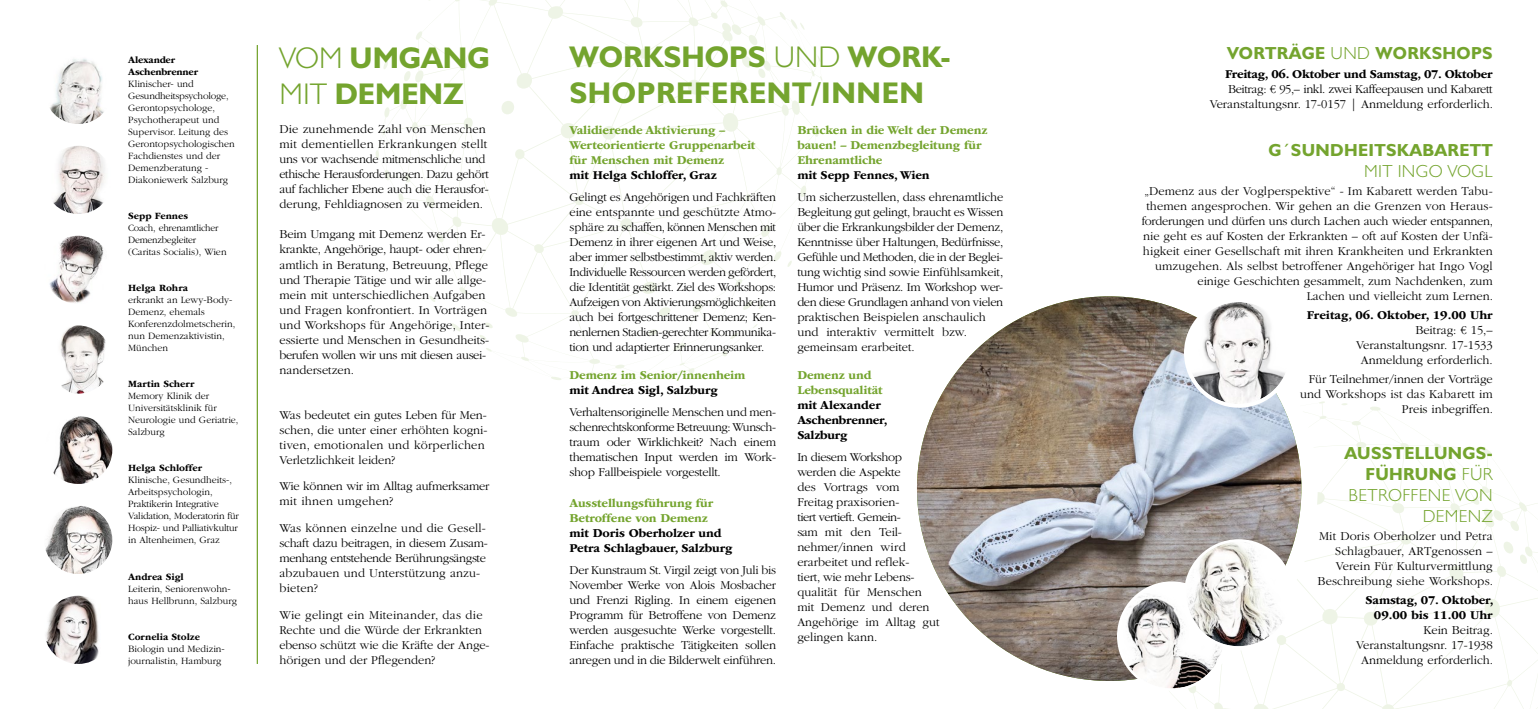
<style>
.page{position:relative;width:1538px;height:709px;background:#fff}
.page>*{position:absolute;margin:0;border:0;box-sizing:border-box;transform-origin:0 0}
.t1{font:700 30px/36px "Humanist 521";letter-spacing:.02em;color:#74a42e}
.t2{font:700 30px/36px "Humanist 521";color:#74a42e}
.t3{font:300 17.5px/21px "Humanist 521";letter-spacing:.02em;color:#74a42e;text-align:right}
.t4{font:700 17.5px "Humanist 521";letter-spacing:.02em;color:#74a42e}
.t5{font:300 12.5px/15px "ITC Garamond Std";color:#000;text-align:right}
.t6{font:300 12.5px/15px "ITC Garamond Std";letter-spacing:-.02em;color:#000}
.t7{font:700 12.5px/15px "ITC Garamond Std";letter-spacing:-.01em;color:#000}
.t8{font:700 12.5px/15px "ITC Garamond Std";letter-spacing:-.01em;color:#74a42e}
.t9{font:300 10px/12px "ITC Garamond Std";color:#000}
.t10{font:300 10px/12px "ITC Garamond Std";letter-spacing:-.02em;color:#000}
.t11{font:700 10px "ITC Garamond Std";color:#000}
.t12{font:700 10px/12px "ITC Garamond Std";letter-spacing:-.02em;color:#000}
.s1{font-weight:300}
.s2{font-weight:700}
</style>
<div class="page">
<svg style="left:1169px;top:401px;width:369px;height:308px"></svg>
<svg style="left:376px;top:0;width:446px;height:386px"></svg>
<img style="left:1200px;top:401px;width:101px;height:280px">
<div style="left:901px;top:280px;width:417px;height:417px;background:#fff;border-radius:50%"></div>
<img style="left:44px;top:56px;width:68px;height:68px;border-radius:34px">
<img style="left:44px;top:146px;width:68px;height:68px;border-radius:34px">
<img style="left:44px;top:236px;width:68px;height:68px;border-radius:34px">
<img style="left:44px;top:416px;width:68px;height:68px;border-radius:34px">
<img style="left:44px;top:595px;width:68px;height:69px;border-radius:34px">
<img style="left:60px;top:325px;width:46px;height:68px">
<img style="left:44px;top:506px;width:68px;height:68px;border-radius:34px">
<img style="left:917px;top:296px;width:384px;height:385px;border-radius:192px">
<div style="left:1186px;top:300px;width:105px;height:106px;background:#fff;border-radius:50%"></div>
<img style="left:1188px;top:302px;width:102px;height:102px;border-radius:51px">
<div style="left:1184px;top:298px;width:109px;height:110px;border:4px solid #fff;border-radius:50%"></div>
<img style="left:1119px;top:584px;width:105px;height:104px;border-radius:52px">
<img style="left:1186px;top:541px;width:105px;height:105px;border-radius:52px">
<div style="left:1184px;top:539px;width:109px;height:109px;border:2px solid #fff;border-radius:50%"></div>
<hr style="left:257px;top:45px;width:1px;height:619px;background:#74a42e">
<p class="t12" style="left:128px;top:54px;width:71px">Alexander<br>Aschenbrenner</p>
<p class="t9" style="left:128px;top:78px;width:108px">Klinischer- und<br>Gesundheitspsychologe,<br>Gerontopsychologe,<br>Psychotherapeut und<br>Supervisor. Leitung des<br>Gerontopsychologischen<br>Fachdienstes und der<br>Demenzberatung -<br>Diakoniewerk Salzburg</p>
<p class="t11" style="left:128px;top:210px;width:62px">Sepp Fennes</p>
<p class="t10" style="left:128px;top:222px;width:100px">Coach, ehrenamtlicher<br>Demenzbegleiter (Caritas Socialis), Wien</p>
<p class="t11" style="left:128px;top:282px;width:61px">Helga Rohra</p>
<p class="t9" style="left:128px;top:294px;width:109px">erkrankt an Lewy-Body-<br>Demenz, ehemals<br>Konferenzdolmetscherin, nun Demenzaktivistin,<br>München</p>
<p class="t11" style="left:128px;top:378px;width:68px">Martin Scherr</p>
<p class="t9" style="left:128px;top:390px;width:112px">Memory Klinik der<br>Universitätsklinik für<br>Neurologie und Geriatrie,<br>Salzburg</p>
<p class="t11" style="left:128px;top:462px;width:76px">Helga Schloffer</p>
<p class="t10" style="left:128px;top:474px;width:112px">Klinische, Gesundheits-,<br>Arbeitspsychologin,<br>Praktikerin Integrative<br>Validation, Moderatorin für<br>Hospiz- und Palliativkultur in Altenheimen, Graz</p>
<p class="t11" style="left:128px;top:570px;width:57px">Andrea Sigl</p>
<p class="t9" style="left:128px;top:582px;width:110px">Leiterin, Seniorenwohn&shy;haus Hellbrunn, Salzburg</p>
<p class="t11" style="left:128px;top:631px;width:73px">Cornelia Stolze</p>
<p class="t9" style="left:128px;top:642px;width:98px">Biologin und Medizin&shy;journalistin, Hamburg</p>
<h1 class="t2" style="left:279px;top:39px;width:212px"><span class="s1">VOM</span> UMGANG<br><span class="s1">MIT</span> DEMENZ</h1>
<p class="t6" style="left:279px;top:122px;width:211px">Die zunehmende Zahl von Menschen mit dementiellen Erkrankungen stellt uns vor wachsende mitmenschliche und ethische Herausforderungen. Dazu gehört auf fachlicher Ebene auch die Herausfor&shy;derung, Fehldiagnosen zu vermeiden.</p>
<p class="t5" style="left:279px;top:227px;width:211px;text-align:left">Beim Umgang mit Demenz werden Er&shy;krankte, Angehörige, haupt- oder ehren&shy;amtlich in Beratung, Betreuung, Pflege und Therapie Tätige und wir alle allge&shy;mein mit unterschiedlichen Aufgaben und Fragen konfrontiert. In Vorträgen und Workshops für Angehörige, Inter&shy;essierte und Menschen in Gesundheits&shy;berufen wollen wir uns mit diesen ausei&shy;nandersetzen.</p>
<p class="t5" style="left:279px;top:407px;width:209px;text-align:left">Was bedeutet ein gutes Leben für Men&shy;schen, die unter einer erhöhten kogni&shy;tiven, emotionalen und körperlichen Verletzlichkeit leiden?</p>
<p class="t6" style="left:279px;top:479px;width:211px">Wie können wir im Alltag aufmerksamer mit ihnen umgehen?</p>
<p class="t6" style="left:279px;top:521px;width:210px">Was können einzelne und die Gesell&shy;schaft dazu beitragen, in diesem Zusam&shy;menhang entstehende Berührungsängste abzubauen und Unterstützung anzu&shy;bieten?</p>
<p class="t5" style="left:279px;top:607px;width:212px;text-align:left">Wie gelingt ein Miteinander, das die Rechte und die Würde der Erkrankten ebenso schützt wie die Kräfte der Ange&shy;hörigen und der Pflegenden?</p>
<h1 class="t1" style="left:569px;top:38px;width:380px">WORKSHOPS <span class="s1">UND</span> WORK-<br>SHOPREFERENT/INNEN</h1>
<p class="t8" style="left:569px;top:123px;width:187px">Validierende Aktivierung –<br>Werteorientierte Gruppenarbeit für Menschen mit Demenz</p>
<p class="t7" style="left:569px;top:168px;width:149px">mit Helga Schloffer, Graz</p>
<p class="t5" style="left:569px;top:190px;width:208px;text-align:justify">Gelingt es Angehörigen und Fachkräften eine entspannte und geschützte Atmo&shy;sphäre zu schaffen, können Menschen mit Demenz in ihrer eigenen Art und Weise, aber immer selbstbestimmt, aktiv werden.<br>Individuelle Ressourcen werden gefördert, die Identität gestärkt. Ziel des Workshops:<br>Aufzeigen von Aktivierungsmöglichkeiten auch bei fortgeschrittener Demenz; Ken&shy;nenlernen Stadien--gerechter Kommunika&shy;tion und adaptierter Erinnerungsanker.</p>
<p class="t8" style="left:569px;top:367px;width:177px">Demenz im Senior/innenheim</p>
<p class="t7" style="left:569px;top:382px;width:150px">mit Andrea Sigl, Salzburg</p>
<p class="t5" style="left:569px;top:405px;width:208px;text-align:justify">Verhaltensoriginelle Menschen und men&shy;schenrechtskonforme Betreuung: Wunsch&shy;traum oder Wirklichkeit? Nach einem thematischen Input werden im Work&shy;shop Fallbeispiele vorgestellt.</p>
<p class="t8" style="left:569px;top:495px;width:145px">Ausstellungsführung für<br>Betroffene von Demenz</p>
<p class="t7" style="left:569px;top:525px;width:164px">mit Doris Oberholzer und<br>Petra Schlagbauer, Salzburg</p>
<p class="t5" style="left:569px;top:562px;width:208px;text-align:justify">Der Kunstraum St. Virgil zeigt von Juli bis November Werke von Alois Mosbacher und Frenzi Rigling. In einem eigenen Programm für Betroffene von Demenz werden ausgesuchte Werke vorgestellt.<br>Einfache praktische Tätigkeiten sollen anregen und in die Bilderwelt einführen.</p>
<p class="t8" style="left:797px;top:123px;width:192px">Brücken in die Welt der Demenz bauen! – Demenzbegleitung für<br>Ehrenamtliche</p>
<p class="t7" style="left:797px;top:168px;width:134px">mit Sepp Fennes, Wien</p>
<p class="t6" style="left:797px;top:190px;width:207px">Um sicherzustellen, dass ehrenamtliche Begleitung gut gelingt, braucht es Wissen über die Erkrankungsbilder der Demenz, Kenntnisse über Haltungen, Bedürfnisse, Gefühle und Methoden, die in der Beglei&shy;tung wichtig sind sowie Einfühlsamkeit, Humor und Präsenz. Im Workshop wer&shy;den diese Grundlagen anhand von vielen praktischen Beispielen anschaulich und interaktiv vermittelt bzw. gemeinsam erarbeitet.</p>
<p class="t8" style="left:797px;top:367px;width:87px">Demenz und<br>Lebensqualität</p>
<p class="t7" style="left:797px;top:397px;width:92px">mit Alexander<br>Aschenbrenner,<br>Salzburg</p>
<p class="t5" style="left:797px;top:450px;width:144px;text-align:left">In diesem Workshop werden die Aspekte<br>des Vortrags vom<br>Freitag praxisorien-<br>tiert vertieft. Gemein-<br>sam mit den Teil&shy;nehmer/innen wird erarbeitet und reflek-<br>tiert, wie mehr Lebens&shy;qualität für Menschen mit Demenz und deren<br>Angehörige im Alltag gut gelingen kann.</p>
<h2 class="t4" style="left:1227px;top:42px;width:267px">VORTRÄGE <span class="s1">UND</span> WORKSHOPS</h2>
<p class="t7" style="left:1225px;top:66px;width:269px">Freitag, 06. Oktober und Samstag, 07. Oktober</p>
<p class="t5" style="left:1210px;top:82px;width:285px">Beitrag: € 95,– inkl. zwei Kaffeepausen und Kabarett<br>Veranstaltungsnr. 17-0157 | Anmeldung erforderlich.</p>
<h2 class="t4" style="left:1268px;top:139px;width:226px">G´SUNDHEITSKABARETT</h2>
<h2 class="t3" style="left:1364px;top:160px;width:130px">MIT INGO VOGL</h2>
<p class="t5" style="left:1142px;top:184px;width:353px">„Demenz aus der Voglperspektive“ - Im Kabarett werden Tabu&shy;themen angesprochen. Wir gehen an die Grenzen von Heraus&shy;forderungen und dürfen uns durch Lachen auch wieder entspannen, nie geht es auf Kosten der Erkrankten – oft auf Kosten der Unfä&shy;higkeit einer Gesellschaft mit ihren Krankheiten und Erkrankten umzugehen. Als selbst betroffener Angehöriger hat Ingo Vogl einige Geschichten gesammelt, zum Nachdenken, zum<br>Lachen und vielleicht zum Lernen.</p>
<p class="t7" style="left:1307px;top:307px;width:187px">Freitag, 06. Oktober, 19.00 Uhr</p>
<p class="t5" style="left:1356px;top:323px;width:138px">Beitrag: € 15,–<br>Veranstaltungsnr. 17-1533<br>Anmeldung erforderlich.</p>
<p class="t5" style="left:1300px;top:371px;width:194px">Für Teilnehmer/innen der Vorträge und Workshops ist das Kabarett im<br>Preis inbegriffen.</p>
<h2 class="t3" style="left:1344px;top:442px;width:150px"><span class="s2">AUSSTELLUNGS-<br>FÜHRUNG</span> FÜR<br>BETROFFENE VON<br>DEMENZ</h2>
<p class="t5" style="left:1317px;top:529px;width:177px">Mit Doris Oberholzer und Petra<br>Schlagbauer, ARTgenossen –<br>Verein Für Kulturvermittlung<br>Beschreibung siehe Workshops.</p>
<p class="t7" style="left:1365px;top:592px;width:130px;text-align:right">Samstag, 07. Oktober,<br>09.00 bis 11.00 Uhr</p>
<p class="t5" style="left:1356px;top:622px;width:138px">Kein Beitrag.<br>Veranstaltungsnr. 17-1938<br>Anmeldung erforderlich.</p>
</div>
